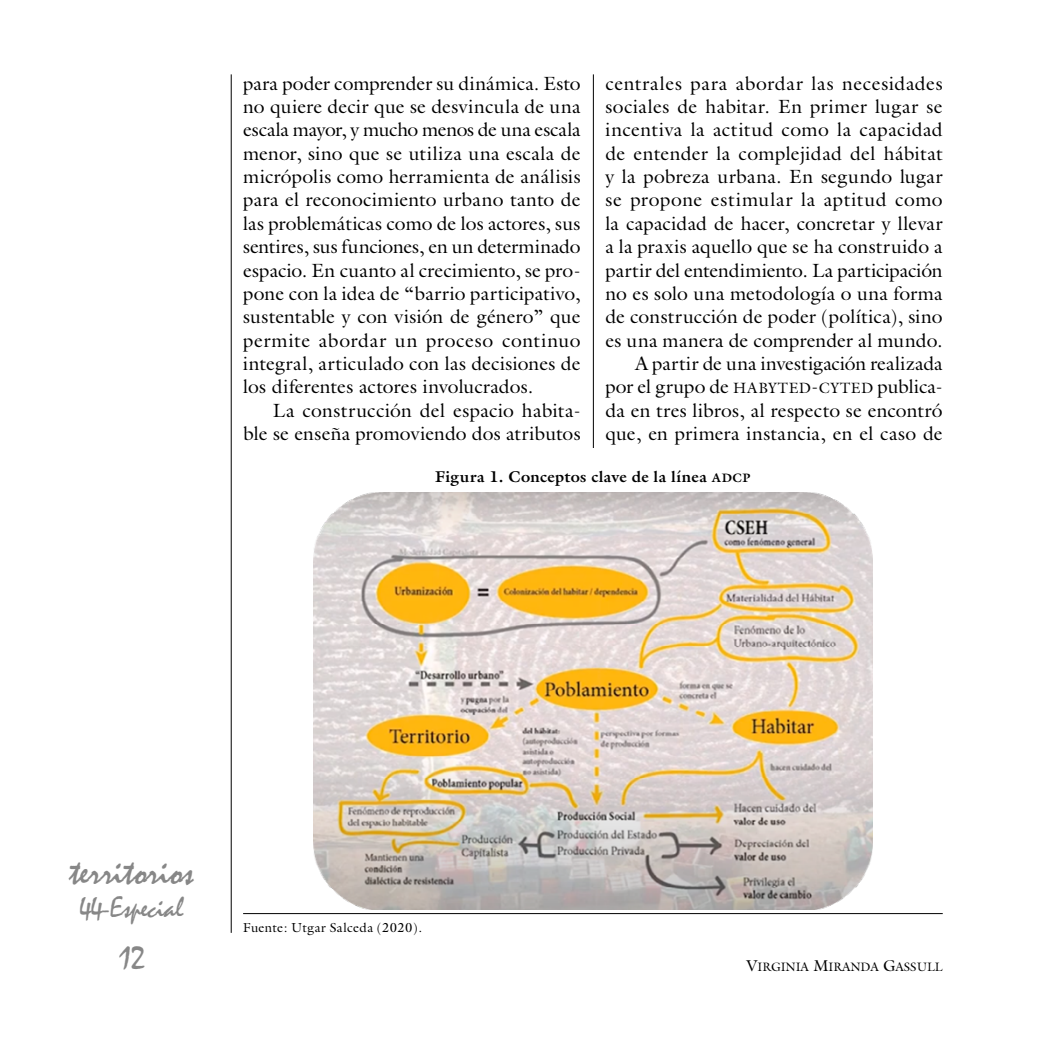
<style>
.page{position:relative;width:1042px;height:1042px;background:#fff}
.page>*{position:absolute;margin:0;border:0;box-sizing:border-box;transform-origin:0 0}
.t1{font:38.5px "Mistral";letter-spacing:-.01em;color:#878787}
.t2{font:33.25px "Mistral";color:#878787}
.t3{font:29.75px "Mistral";letter-spacing:-.01em;color:#878787}
._02Body_2{font:19.25px/23.4px "Galliard";letter-spacing:.01em;color:#000;text-align:justify}
._15Tit_grafico{font:700 15.75px "Galliard";letter-spacing:.025em;color:#000}
._16Fte_grafico{font:13.12px "Galliard";letter-spacing:.025em;color:#000}
.t4{font:12.25px "Galliard";color:#000}
.s1{font-size:15.05px}
.s2{font-style:inherit}
.s3{font-size:12.25px}
.s4{font-size:15.75px}
</style>
<div class="page">
<hr style="left:231px;top:74px;width:1px;height:859px;background:#000">
<hr style="left:593px;top:74px;width:1px;height:859px;background:#000">
<hr style="left:243px;top:913px;width:700px;height:1px;background:#000">
<img style="left:313px;top:492px;width:560px;height:418px">
<p class="_02Body_2" style="left:243px;top:71px;width:339px">para poder comprender su dinámica. Esto no quiere decir que se desvincula de una escala mayor, y mucho menos de una escala menor, sino que se utiliza una escala de micrópolis como herramienta de análisis para el reconocimiento urbano tanto de las problemáticas como de los actores, sus sentires, sus funciones, en un determinado espacio. En cuanto al crecimiento, se pro&shy;pone con la idea de “barrio participativo, sustentable y con visión de género” que permite abordar un proceso continuo integral, articulado con las decisiones de los diferentes actores involucrados.</p>
<p class="_02Body_2" style="left:243px;top:398px;width:339px;text-align:right">La construcción del espacio habita-<br>ble se enseña promoviendo dos atributos</p>
<p class="_02Body_2" style="left:605px;top:71px;width:339px">centrales para abordar las necesidades sociales de habitar. En primer lugar se incentiva la actitud como la capacidad de entender la complejidad del hábitat y la pobreza urbana. En segundo lugar se propone estimular la aptitud como la capacidad de hacer, concretar y llevar a la praxis aquello que se ha construido a partir del entendimiento. La participación no es solo una metodología o una forma de construcción de poder (política), sino es una manera de comprender al mundo.</p>
<p class="_02Body_2" style="left:605px;top:351px;width:339px;text-indent:30px">A partir de una investigación realizada por el grupo de <span class="s1">HABYTED</span><span class="s2">-</span><span class="s1">CYTED</span> publica&shy;da en tres libros, al respecto se encontró que, en primera instancia, en el caso de</p>
<p class="_15Tit_grafico" style="left:435px;top:467px;width:317px">Figura 1. Conceptos clave de la línea <span class="s3">adcp</span></p>
<h1 class="t1" style="left:69px;top:850px;width:126px">territorios</h1>
<h3 class="t3" style="left:80px;top:891px;width:105px">44-Especial</h3>
<h2 class="t2" style="left:119px;top:937px;width:27px">12</h2>
<p class="_16Fte_grafico" style="left:243px;top:919px;width:181px">Fuente: Utgar Salceda (2020).</p>
<p class="t4" style="left:746px;top:959px;width:198px"><span class="s4">V</span>IRGINIA <span class="s4">M</span>IRANDA <span class="s4">G</span>ASSULL</p>
</div>
